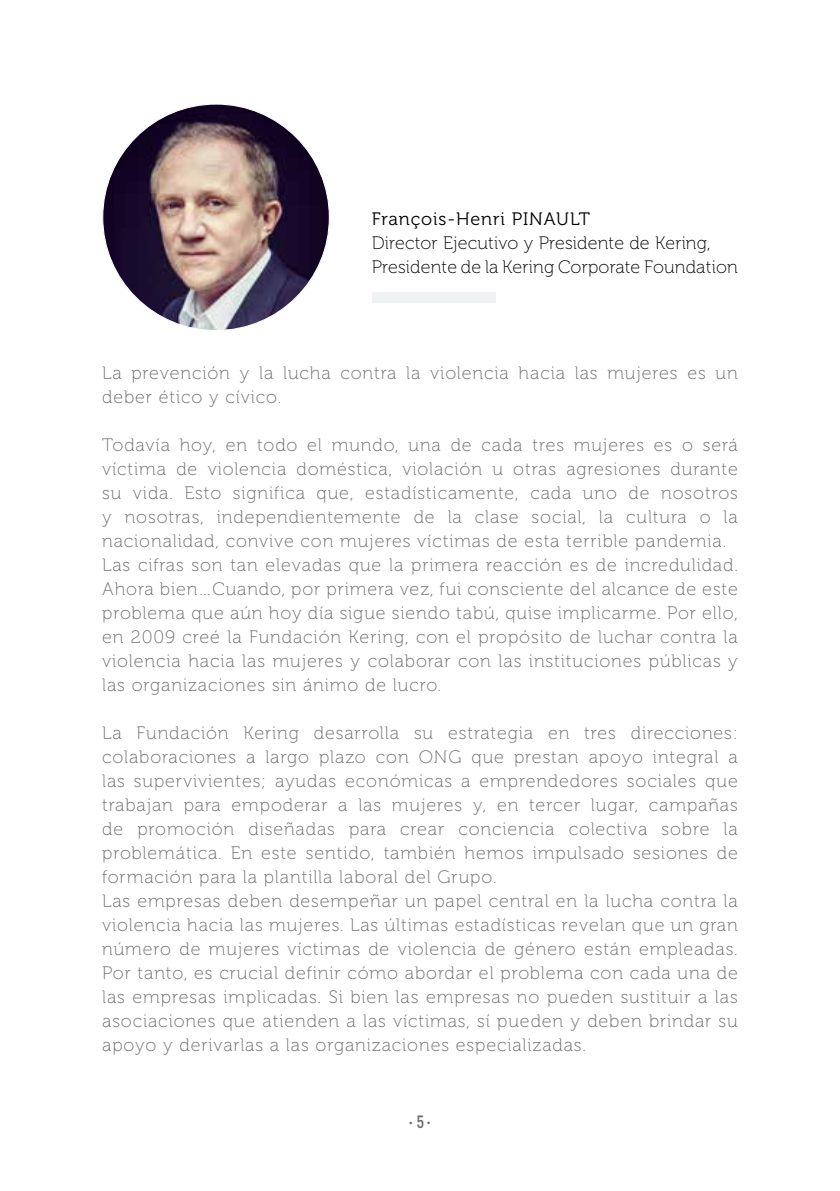
<style>
.page{position:relative;width:840px;height:1191px;background:#fff}
.page>*{position:absolute;margin:0;border:0;box-sizing:border-box;transform-origin:0 0}
.t1{font:18px/24px "Museo 100";letter-spacing:.05em;color:#6d6c6d}
.t2{font:18px/24px "Museo 100";letter-spacing:.01em;color:#000}
.t3{font:18px "Museo 300";letter-spacing:.05em;color:#000}
.t4{font:14px "Karnak Pro";color:#6d6c6d}
.s1{font-family:"Oswald"}
.s2{font-family:"Oswald";font-weight:300}
</style>
<div class="page">
<img style="left:103px;top:104px;width:226px;height:226px;border-radius:113px">
<div style="left:371px;top:292px;width:124px;height:11px;background:#eff2f2"></div>
<p class="t3" style="left:371px;top:209px;width:219px">François-Henri PINAULT</p>
<p class="t2" style="left:371px;top:231px;width:367px">Director Ejecutivo y Presidente de Kering,<br>Presidente de la Kering Corporate Foundation</p>
<p class="t1" style="left:102px;top:361px;width:636px">La prevención y la lucha contra la violencia hacia las mujeres es un deber ético y cívico.</p>
<p class="t1" style="left:102px;top:433px;width:637px">Todavía hoy, en todo el mundo, una de cada tres mujeres es o será víctima de violencia doméstica, violación u otras agresiones durante su vida. Esto significa que, estadísticamente, cada uno de nosotros y nosotras, independientemente de la clase social, la cultura o la nacionalidad, convive con mujeres víctimas de esta terrible pandemia.<br>Las cifras son tan elevadas que la primera reacción es de incredulidad.<br>Ahora bien…Cuando, por primera vez, fui consciente del alcance de este problema que aún hoy día sigue siendo tabú, quise implicarme. Por ello, en 2009 creé la Fundación Kering, con el propósito de luchar contra la violencia hacia las mujeres y colaborar con las instituciones públicas y las organizaciones sin ánimo de lucro.</p>
<p class="t1" style="left:102px;top:721px;width:637px">La Fundación Kering desarrolla su estrategia en tres direcciones: colaboraciones a largo plazo con ONG que prestan apoyo integral a las supervivientes; ayudas económicas a emprendedores sociales que trabajan para empoderar a las mujeres y, en tercer lugar, campañas de promoción diseñadas para crear conciencia colectiva sobre la problemática. En este sentido, también hemos impulsado sesiones de formación para la plantilla laboral del Grupo.<br>Las empresas deben desempeñar un papel central en la lucha contra la violencia hacia las mujeres. Las últimas estadísticas revelan que un gran número de mujeres víctimas de violencia de género están empleadas.<br>Por tanto, es crucial definir cómo abordar el problema con cada una de las empresas implicadas. Si bien las empresas no pueden sustituir a las asociaciones que atienden a las víctimas, sí pueden y deben brindar su apoyo y derivarlas a las organizaciones especializadas.</p>
<p class="t4" style="left:409px;top:1114px;width:23px">• <span class="s1">5</span> <span class="s2">•</span></p>
</div>
